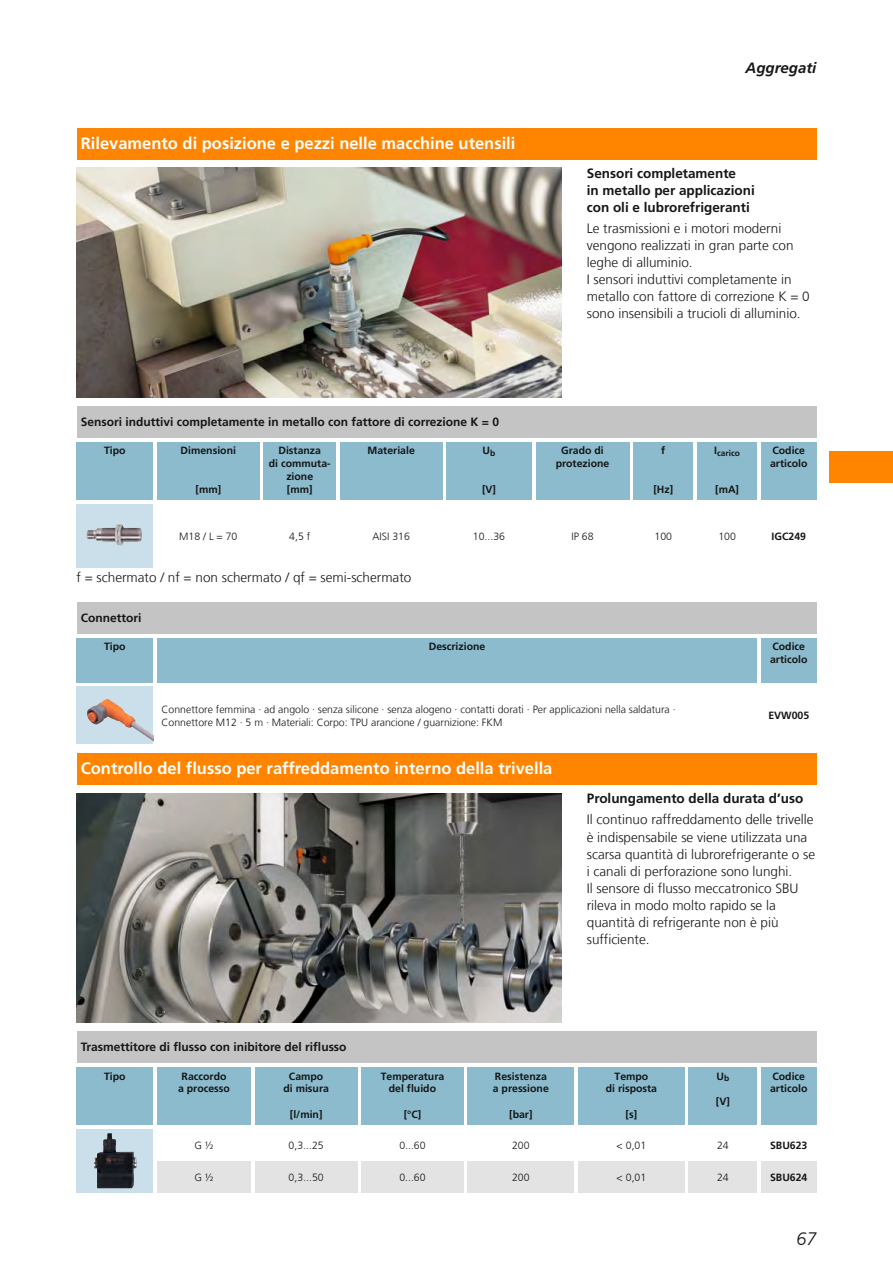
<style>
.page{position:relative;width:893px;height:1263px;background:#fff}
.page>*{position:absolute;margin:0;border:0;box-sizing:border-box;transform-origin:0 0}
.t1{font:italic 300 18px "Frutiger LT Com";color:#151616}
.t2{font:700 16.5px "Frutiger LT Com";color:#fff}
.t3{font:italic 700 15px "Frutiger LT Com";color:#151616}
.t4{font:300 13.5px/17px "Frutiger LT Com";color:#151616}
.t5{font:700 13.5px/17px "Frutiger LT Com";color:#151616}
.t6{font:700 12px "Frutiger LT Com";color:#151616}
.t7{font:700 10.5px/12.8px "Frutiger LT Com";color:#151616;text-align:center}
.t8{font:300 10.5px/12.8px "Frutiger LT Com";color:#151616}
.t9{font:700 8.4px "Frutiger LT Com";color:#151616}
</style>
<div class="page">
<div style="left:77px;top:128px;width:739px;height:31px;background:#ff8400"></div>
<img style="left:77px;top:168px;width:484px;height:230px">
<div style="left:77px;top:406px;width:739px;height:32px;background:#c4c4c5"></div>
<div style="left:77px;top:442px;width:76px;height:58px;background:#8cbbcd"></div>
<div style="left:157px;top:442px;width:102px;height:58px;background:#8cbbcd"></div>
<div style="left:264px;top:442px;width:72px;height:58px;background:#8cbbcd"></div>
<div style="left:340px;top:442px;width:102px;height:58px;background:#8cbbcd"></div>
<div style="left:446px;top:442px;width:85px;height:58px;background:#8cbbcd"></div>
<div style="left:536px;top:442px;width:93px;height:58px;background:#8cbbcd"></div>
<div style="left:634px;top:442px;width:59px;height:58px;background:#8cbbcd"></div>
<div style="left:697px;top:442px;width:60px;height:58px;background:#8cbbcd"></div>
<div style="left:761px;top:442px;width:55px;height:58px;background:#8cbbcd"></div>
<div style="left:77px;top:504px;width:76px;height:64px;background:#cadfe9"></div>
<img style="left:86px;top:524px;width:56px;height:18px">
<div style="left:77px;top:602px;width:739px;height:32px;background:#c4c4c5"></div>
<div style="left:77px;top:638px;width:76px;height:44px;background:#8cbbcd"></div>
<div style="left:157px;top:638px;width:600px;height:44px;background:#8cbbcd"></div>
<div style="left:761px;top:638px;width:55px;height:44px;background:#8cbbcd"></div>
<div style="left:77px;top:687px;width:76px;height:57px;background:#cadfe9"></div>
<img style="left:87px;top:699px;width:66px;height:42px">
<div style="left:77px;top:753px;width:739px;height:31px;background:#ff8400"></div>
<img style="left:77px;top:793px;width:484px;height:230px">
<div style="left:77px;top:1031px;width:739px;height:32px;background:#c4c4c5"></div>
<div style="left:77px;top:1067px;width:76px;height:58px;background:#8cbbcd"></div>
<div style="left:157px;top:1067px;width:94px;height:58px;background:#8cbbcd"></div>
<div style="left:255px;top:1067px;width:102px;height:58px;background:#8cbbcd"></div>
<div style="left:361px;top:1067px;width:102px;height:58px;background:#8cbbcd"></div>
<div style="left:468px;top:1067px;width:106px;height:58px;background:#8cbbcd"></div>
<div style="left:578px;top:1067px;width:107px;height:58px;background:#8cbbcd"></div>
<div style="left:689px;top:1067px;width:68px;height:58px;background:#8cbbcd"></div>
<div style="left:761px;top:1067px;width:55px;height:58px;background:#8cbbcd"></div>
<div style="left:77px;top:1129px;width:76px;height:64px;background:#cadfe9"></div>
<img style="left:94px;top:1133px;width:43px;height:55px">
<div style="left:157px;top:1161px;width:94px;height:32px;background:#e3e3e3"></div>
<div style="left:255px;top:1161px;width:102px;height:32px;background:#e3e3e3"></div>
<div style="left:361px;top:1161px;width:102px;height:32px;background:#e3e3e3"></div>
<div style="left:468px;top:1161px;width:106px;height:32px;background:#e3e3e3"></div>
<div style="left:578px;top:1161px;width:107px;height:32px;background:#e3e3e3"></div>
<div style="left:689px;top:1161px;width:68px;height:32px;background:#e3e3e3"></div>
<div style="left:761px;top:1161px;width:55px;height:32px;background:#e3e3e3"></div>
<div style="left:829px;top:451px;width:64px;height:32px;background:#ff8400"></div>
<p class="t2" style="left:81px;top:133px;width:436px">Rilevamento di posizione e pezzi nelle macchine utensili</p>
<p class="t6" style="left:81px;top:415px;width:420px">Sensori induttivi completamente in metallo con fattore di correzione K = 0</p>
<p class="t7" style="left:104px;top:444px;width:23px">Tipo</p>
<p class="t7" style="left:181px;top:444px;width:57px">Dimensioni</p>
<p class="t7" style="left:196px;top:483px;width:27px">[mm]</p>
<p class="t7" style="left:269px;top:444px;width:63px">Distanza<br>di commuta&shy;zione<br>[mm]</p>
<p class="t7" style="left:368px;top:444px;width:49px">Materiale</p>
<p class="t7" style="left:483px;top:444px;width:14px">U<sub>b</sub></p>
<p class="t7" style="left:482px;top:483px;width:15px">[V]</p>
<p class="t3" style="left:746px;top:59px;width:72px">Aggregati</p>
<p class="t5" style="left:587px;top:165px;width:170px">Sensori completamente<br>in metallo per applicazioni con oli e lubrorefrigeranti</p>
<p class="t4" style="left:587px;top:220px;width:224px">Le trasmissioni e i motori moderni vengono realizzati in gran parte con leghe di alluminio.<br>I sensori induttivi completamente in metallo con fattore di correzione K = 0 sono insensibili a trucioli di alluminio.</p>
<p class="t7" style="left:556px;top:444px;width:55px">Grado di protezione</p>
<p class="t7" style="left:661px;top:444px;width:6px">f</p>
<p class="t7" style="left:653px;top:483px;width:21px">[Hz]</p>
<p class="t9" style="left:714px;top:448px;width:27px"><sup>I</sup>carico</p>
<p class="t7" style="left:715px;top:483px;width:25px">[mA]</p>
<p class="t7" style="left:770px;top:444px;width:39px;text-align:left">Codice articolo</p>
<p class="t8" style="left:179px;top:530px;width:60px">M18 / L = 70</p>
<p class="t8" style="left:289px;top:530px;width:23px">4,5 f</p>
<p class="t8" style="left:373px;top:530px;width:39px">AISI 316</p>
<p class="t8" style="left:473px;top:530px;width:34px">10...36</p>
<p class="t8" style="left:571px;top:530px;width:24px">IP 68</p>
<p class="t8" style="left:655px;top:530px;width:19px">100</p>
<p class="t8" style="left:718px;top:530px;width:19px">100</p>
<p class="t7" style="left:772px;top:529px;width:36px">IGC249</p>
<p class="t4" style="left:77px;top:569px;width:336px">f = schermato / nf = non schermato / qf = semi-schermato</p>
<p class="t6" style="left:81px;top:610px;width:62px">Connettori</p>
<p class="t7" style="left:104px;top:640px;width:23px">Tipo</p>
<p class="t7" style="left:429px;top:640px;width:58px">Descrizione</p>
<p class="t7" style="left:770px;top:640px;width:39px;text-align:left">Codice articolo</p>
<p class="t8" style="left:162px;top:703px;width:516px">Connettore femmina · ad angolo · senza silicone · senza alogeno · contatti dorati · Per applicazioni nella saldatura ·<br>Connettore M12 · 5 m · Materiali: Corpo: TPU arancione / guarnizione: FKM</p>
<p class="t7" style="left:768px;top:709px;width:42px">EVW005</p>
<p class="t2" style="left:81px;top:758px;width:473px">Controllo del flusso per raffreddamento interno della trivella</p>
<p class="t5" style="left:587px;top:790px;width:218px">Prolungamento della durata d’uso</p>
<p class="t4" style="left:587px;top:811px;width:230px">Il continuo raffreddamento delle trivelle è indispensabile se viene utilizzata una scarsa quantità di lubrorefrigerante o se i canali di perforazione sono lunghi.<br>Il sensore di flusso meccatronico SBU rileva in modo molto rapido se la quantità di refrigerante non è più sufficiente.</p>
<p class="t6" style="left:81px;top:1040px;width:267px">Trasmettitore di flusso con inibitore del riflusso</p>
<p class="t7" style="left:104px;top:1069px;width:23px">Tipo</p>
<p class="t7" style="left:178px;top:1069px;width:53px">Raccordo a processo</p>
<p class="t7" style="left:283px;top:1069px;width:47px">Campo di misura</p>
<p class="t7" style="left:290px;top:1108px;width:34px">[l/min]</p>
<p class="t7" style="left:381px;top:1069px;width:65px">Temperatura del fluido</p>
<p class="t7" style="left:404px;top:1108px;width:19px">[°C]</p>
<p class="t7" style="left:493px;top:1069px;width:58px;text-align:left">Resistenza a pressione</p>
<p class="t7" style="left:509px;top:1108px;width:25px">[bar]</p>
<p class="t7" style="left:606px;top:1069px;width:53px">Tempo<br>di risposta</p>
<p class="t7" style="left:626px;top:1108px;width:13px">[s]</p>
<p class="t7" style="left:716px;top:1069px;width:14px">U<sub>b</sub></p>
<p class="t7" style="left:716px;top:1095px;width:15px">[V]</p>
<p class="t7" style="left:770px;top:1069px;width:39px;text-align:left">Codice articolo</p>
<p class="t8" style="left:194px;top:1139px;width:21px">G ½</p>
<p class="t8" style="left:289px;top:1139px;width:37px">0,3...25</p>
<p class="t8" style="left:399px;top:1139px;width:28px">0...60</p>
<p class="t8" style="left:512px;top:1139px;width:19px">200</p>
<p class="t8" style="left:617px;top:1139px;width:31px">&lt; 0,01</p>
<p class="t8" style="left:717px;top:1139px;width:13px">24</p>
<p class="t7" style="left:770px;top:1139px;width:39px">SBU623</p>
<p class="t8" style="left:194px;top:1170px;width:21px">G ½</p>
<p class="t8" style="left:289px;top:1170px;width:37px">0,3...50</p>
<p class="t8" style="left:399px;top:1170px;width:28px">0...60</p>
<p class="t8" style="left:512px;top:1170px;width:19px">200</p>
<p class="t8" style="left:617px;top:1170px;width:31px">&lt; 0,01</p>
<p class="t8" style="left:717px;top:1170px;width:13px">24</p>
<p class="t7" style="left:770px;top:1170px;width:39px">SBU624</p>
<h1 class="t1" style="left:796px;top:1228px;width:22px">67</h1>
</div>
